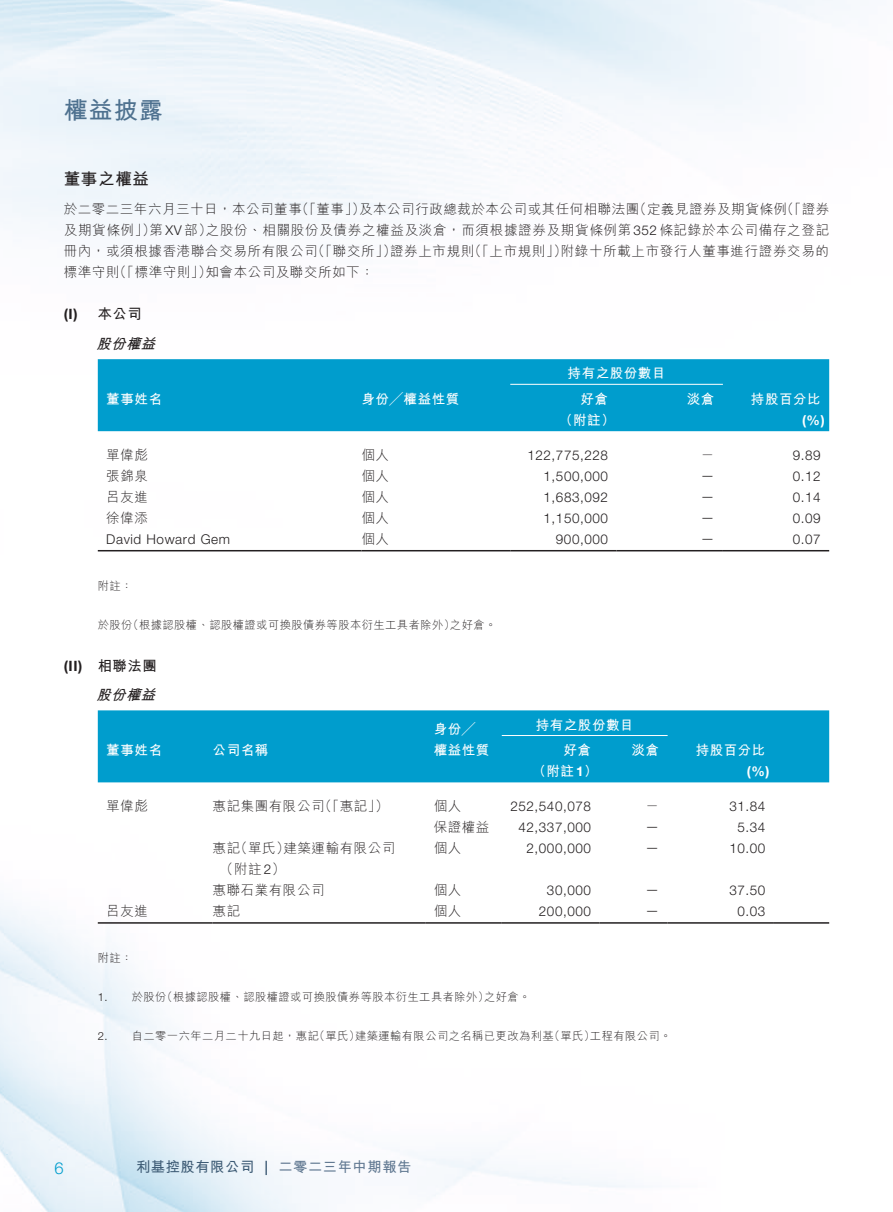
<style>
.page{position:relative;width:893px;height:1212px;background:#fff}
.page>*{position:absolute;margin:0;border:0;box-sizing:border-box;transform-origin:0 0}
.t1{font:700 24px "M Hei HK";color:#4e718f}
._3__標題{font:700 16.5px "M Hei HK";letter-spacing:.04em;color:#231f20}
.t2{font:300 16.5px "Helvetica Neue LT Std";color:#009dcd}
.t3{font:700 14.25px "M Hei HK";letter-spacing:.04em;color:#607891}
._4__副標題{font:700 14.25px "Helvetica Neue LT Std";color:#231f20}
._5__副副標題{font:italic 700 14.25px "M Hei HK";color:#231f20}
._1__內文{font:300 13.5px/21px "M Hei HK";letter-spacing:.04em;color:#231f20;text-align:justify}
._1__內文-2{font:300 13.5px "Helvetica Neue LT Std";letter-spacing:.04em;color:#231f20}
._1__內文-3{font:700 13.5px "M Hei HK";letter-spacing:.04em;color:#fff}
._1__內文-4{font:700 13.5px "Helvetica Neue LT Std";color:#fff}
._2__附註內文{font:300 11.25px "M Hei HK";letter-spacing:.04em;color:#231f20}
.s1{font-family:"Helvetica Neue LT Std"}
.s2{font-family:"M Hei HK"}
.s3{color:#3d5b75}
.s4{font-family:"Helvetica Neue LT Std";font-weight:500;color:#3d5b75}
</style>
<div class="page">
<div style="left:98px;top:359px;width:731px;height:72px;background:#009dcd"></div>
<hr style="left:510px;top:384px;width:213px;height:1px;background:#fff">
<hr style="left:98px;top:550px;width:263px;height:1px;background:#231f20">
<hr style="left:361px;top:550px;width:149px;height:1px;background:#231f20">
<hr style="left:510px;top:550px;width:107px;height:1px;background:#231f20">
<hr style="left:617px;top:550px;width:106px;height:1px;background:#231f20">
<hr style="left:723px;top:550px;width:106px;height:1px;background:#231f20">
<div style="left:98px;top:710px;width:731px;height:72px;background:#009dcd"></div>
<hr style="left:502px;top:735px;width:166px;height:1px;background:#fff">
<hr style="left:98px;top:922px;width:115px;height:2px;background:#231f20">
<hr style="left:213px;top:922px;width:212px;height:2px;background:#231f20">
<hr style="left:425px;top:922px;width:77px;height:2px;background:#231f20">
<hr style="left:502px;top:922px;width:98px;height:2px;background:#231f20">
<hr style="left:600px;top:922px;width:68px;height:2px;background:#231f20">
<hr style="left:668px;top:922px;width:106px;height:2px;background:#231f20">
<hr style="left:774px;top:922px;width:55px;height:2px;background:#231f20">
<h1 class="t1" style="left:64px;top:93px;width:101px">權益披露</h1>
<p class="_3__標題" style="left:64px;top:167px;width:87px">董事之權益</p>
<p class="_1__內文" style="left:64px;top:199px;width:767px">於二零二三年六月三十日，本公司董事（「董事」）及本公司行政總裁於本公司或其任何相聯法團（定義見證券及期貨條例（「證券及期貨條例」）第<span class="s1">XV</span>部）之股份、相關股份及債券之權益及淡倉，而須根據證券及期貨條例第<span class="s1">352</span>條記錄於本公司備存之登記冊內，或須根據香港聯合交易所有限公司（「聯交所」）證券上市規則（「上市規則」）附錄十所載上市發行人董事進行證券交易的標準守則（「標準守則」）知會本公司及聯交所如下：</p>
<p class="_4__副標題" style="left:64px;top:305px;width:79px">(I) <span class="s2">本公司</span></p>
<p class="_5__副副標題" style="left:96px;top:333px;width:65px">股份權益</p>
<p class="_1__內文-3" style="left:568px;top:364px;width:99px">持有之股份數目</p>
<p class="_1__內文-3" style="left:106px;top:389px;width:57px">董事姓名</p>
<p class="_1__內文-3" style="left:361px;top:389px;width:99px">身份╱權益性質</p>
<p class="_1__內文-3" style="left:580px;top:389px;width:29px">好倉</p>
<p class="_1__內文-3" style="left:687px;top:389px;width:29px">淡倉</p>
<p class="_1__內文-3" style="left:751px;top:389px;width:71px">持股百分比</p>
<p class="_1__內文-3" style="left:559px;top:410px;width:57px">（附註）</p>
<p class="_1__內文-4" style="left:802px;top:412px;width:24px">(%)</p>
<p class="_1__內文" style="left:106px;top:444px;width:43px">單偉彪</p>
<p class="_1__內文" style="left:361px;top:444px;width:29px">個人</p>
<p class="_1__內文-2" style="left:527px;top:447px;width:82px">122,775,228</p>
<p class="_1__內文" style="left:701px;top:444px;width:15px">－</p>
<p class="_1__內文-2" style="left:793px;top:447px;width:29px">9.89</p>
<p class="_1__內文" style="left:106px;top:465px;width:43px">張錦泉</p>
<p class="_1__內文" style="left:361px;top:465px;width:29px">個人</p>
<p class="_1__內文-2" style="left:543px;top:468px;width:66px">1,500,000</p>
<p class="_1__內文-2" style="left:701px;top:467px;width:15px">—</p>
<p class="_1__內文-2" style="left:793px;top:468px;width:29px">0.12</p>
<p class="_1__內文" style="left:106px;top:486px;width:43px">呂友進</p>
<p class="_1__內文" style="left:361px;top:486px;width:29px">個人</p>
<p class="_1__內文-2" style="left:543px;top:489px;width:66px">1,683,092</p>
<p class="_1__內文-2" style="left:701px;top:488px;width:15px">—</p>
<p class="_1__內文-2" style="left:793px;top:489px;width:29px">0.14</p>
<p class="_1__內文" style="left:106px;top:507px;width:43px">徐偉添</p>
<p class="_1__內文" style="left:361px;top:507px;width:29px">個人</p>
<p class="_1__內文-2" style="left:543px;top:510px;width:66px">1,150,000</p>
<p class="_1__內文-2" style="left:701px;top:509px;width:15px">—</p>
<p class="_1__內文-2" style="left:793px;top:510px;width:29px">0.09</p>
<p class="_1__內文-2" style="left:106px;top:531px;width:125px">David Howard Gem</p>
<p class="_1__內文" style="left:361px;top:528px;width:29px">個人</p>
<p class="_1__內文-2" style="left:556px;top:531px;width:54px">900,000</p>
<p class="_1__內文-2" style="left:701px;top:530px;width:15px">—</p>
<p class="_1__內文-2" style="left:793px;top:531px;width:29px">0.07</p>
<p class="_2__附註內文" style="left:98px;top:580px;width:36px">附註：</p>
<p class="_2__附註內文" style="left:98px;top:619px;width:400px">於股份（根據認股權、認股權證或可換股債券等股本衍生工具者除外）之好倉。</p>
<p class="_4__副標題" style="left:64px;top:657px;width:94px">(II) <span class="s2">相聯法團</span></p>
<p class="_5__副副標題" style="left:96px;top:684px;width:65px">股份權益</p>
<p class="_1__內文-3" style="left:434px;top:719px;width:43px">身份╱</p>
<p class="_1__內文-3" style="left:434px;top:740px;width:57px">權益性質</p>
<p class="_1__內文-3" style="left:536px;top:715px;width:99px">持有之股份數目</p>
<p class="_1__內文-3" style="left:106px;top:740px;width:57px">董事姓名</p>
<p class="_1__內文-3" style="left:213px;top:740px;width:57px">公司名稱</p>
<p class="_1__內文-3" style="left:563px;top:740px;width:29px">好倉</p>
<p class="_1__內文-3" style="left:631px;top:740px;width:29px">淡倉</p>
<p class="_1__內文-3" style="left:696px;top:740px;width:71px">持股百分比</p>
<p class="_1__內文-3" style="left:532px;top:761px;width:67px">（附註<span class="s1">1</span>）</p>
<p class="_1__內文-4" style="left:747px;top:763px;width:24px">(%)</p>
<p class="_1__內文" style="left:106px;top:795px;width:43px">單偉彪</p>
<p class="_1__內文" style="left:213px;top:795px;width:178px">惠記集團有限公司（「惠記」）</p>
<p class="_1__內文" style="left:434px;top:795px;width:29px">個人</p>
<p class="_1__內文-2" style="left:510px;top:798px;width:82px">252,540,078</p>
<p class="_1__內文" style="left:646px;top:795px;width:15px">－</p>
<p class="_1__內文-2" style="left:729px;top:798px;width:38px">31.84</p>
<p class="_1__內文" style="left:434px;top:816px;width:57px">保證權益</p>
<p class="_1__內文-2" style="left:518px;top:819px;width:74px">42,337,000</p>
<p class="_1__內文-2" style="left:646px;top:818px;width:15px">—</p>
<p class="_1__內文-2" style="left:737px;top:819px;width:29px">5.34</p>
<p class="_1__內文" style="left:213px;top:837px;width:184px">惠記（單氏）建築運輸有限公司</p>
<p class="_1__內文" style="left:220px;top:858px;width:67px">（附註<span class="s1">2</span>）</p>
<p class="_1__內文" style="left:434px;top:837px;width:29px">個人</p>
<p class="_1__內文-2" style="left:526px;top:840px;width:66px">2,000,000</p>
<p class="_1__內文-2" style="left:646px;top:839px;width:15px">—</p>
<p class="_1__內文-2" style="left:729px;top:840px;width:38px">10.00</p>
<p class="_1__內文" style="left:213px;top:879px;width:113px">惠聯石業有限公司</p>
<p class="_1__內文" style="left:434px;top:879px;width:29px">個人</p>
<p class="_1__內文-2" style="left:547px;top:882px;width:46px">30,000</p>
<p class="_1__內文-2" style="left:646px;top:881px;width:15px">—</p>
<p class="_1__內文-2" style="left:729px;top:882px;width:38px">37.50</p>
<p class="_1__內文" style="left:106px;top:900px;width:43px">呂友進</p>
<p class="_1__內文" style="left:213px;top:900px;width:29px">惠記</p>
<p class="_1__內文" style="left:434px;top:900px;width:29px">個人</p>
<p class="_1__內文-2" style="left:539px;top:903px;width:54px">200,000</p>
<p class="_1__內文-2" style="left:646px;top:902px;width:15px">—</p>
<p class="_1__內文-2" style="left:737px;top:903px;width:29px">0.03</p>
<p class="_2__附註內文" style="left:98px;top:952px;width:36px">附註：</p>
<p class="_2__附註內文" style="left:98px;top:991px;width:434px"><span class="s1">1.</span> 於股份（根據認股權、認股權證或可換股債券等股本衍生工具者除外）之好倉。</p>
<p class="_2__附註內文" style="left:98px;top:1030px;width:575px"><span class="s1">2.</span> 自二零一六年二月二十九日起，惠記（單氏）建築運輸有限公司之名稱已更改為利基（單氏）工程有限公司。</p>
<p class="t2" style="left:55px;top:1157px;width:11px">6</p>
<p class="t3" style="left:136px;top:1156px;width:277px"><span class="s3">利基控股有限公司</span> <span class="s4">|</span> 二零二三年中期報告</p>
</div>
